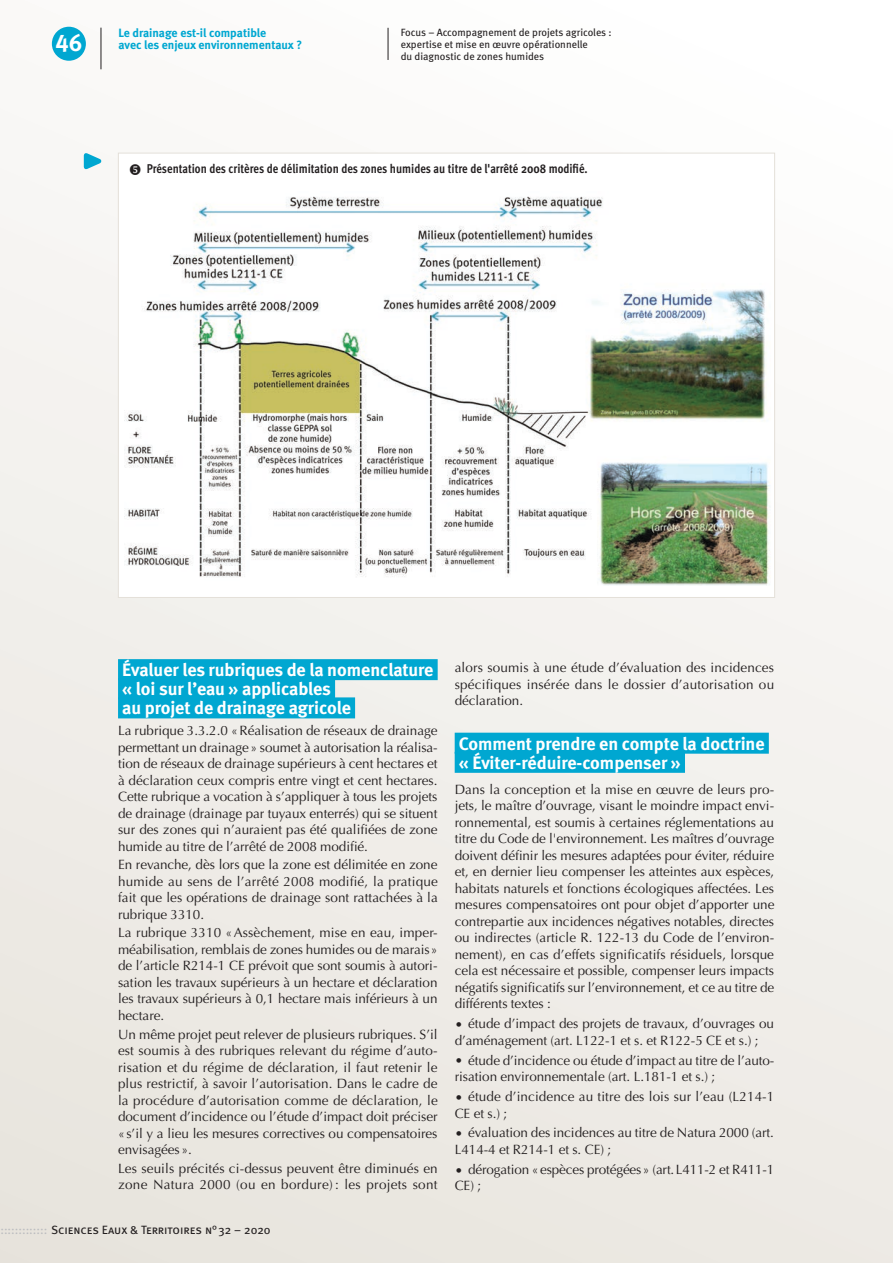
<style>
.page{position:relative;width:893px;height:1263px;background:#fff}
.page>*{position:absolute;margin:0;border:0;box-sizing:border-box;transform-origin:0 0}
.t1{font:24px "Meta Bold Caps Expert";color:#fff}
.H1_bleu{font:18px "Meta Bold LF";color:#fff}
.t2{font:13.5px/16.5px "Optima";letter-spacing:-.005em;color:#231f20;text-align:justify}
.titre_figure{font:700 12.75px "Meta Cond OT";color:#231f20}
.t3{font:700 12px "Meta";color:#00a7d1}
.t4{font:12px "Meta Book Caps";color:#231f20}
.roulette_article{font:10.5px/12px "Meta Book LF";color:#231f20}
.s1{color:#bcbdc0}
</style>
<div class="page">
<div style="left:0;top:0;width:893px;height:1263px;background:linear-gradient(to bottom,#fdfdfc,#e9e6e0)"></div>
<svg style="left:80px;top:148px;width:30px;height:25px"></svg>
<hr style="left:388px;top:28px;width:1px;height:32px;background:#231f20">
<svg style="left:892px;top:0;width:1px;height:1263px"></svg>
<div style="left:118px;top:659px;width:320px;height:21px;background:#00a7d1"></div>
<div style="left:118px;top:678px;width:217px;height:21px;background:#00a7d1"></div>
<div style="left:118px;top:697px;width:237px;height:21px;background:#00a7d1"></div>
<div style="left:118px;top:153px;width:657px;height:445px;background:#fff;border:1px solid #e4e0d9"></div>
<div style="left:455px;top:733px;width:314px;height:21px;background:#00a7d1"></div>
<div style="left:455px;top:752px;width:230px;height:21px;background:#00a7d1"></div>
<img style="left:125px;top:196px;width:645px;height:390px">
<div style="left:52px;top:27px;width:34px;height:34px;background:#00a7d1;border-radius:50%"></div>
<hr style="left:101px;top:28px;width:1px;height:41px;background:#231f20">
<p class="t3" style="left:118px;top:25px;width:149px">Le drainage est-il compatible</p>
<h1 class="t1" style="left:56px;top:28px;width:28px">46</h1>
<p class="t3" style="left:118px;top:37px;width:185px">avec les enjeux environnementaux ?</p>
<p class="roulette_article" style="left:401px;top:26px;width:212px">Focus – Accompagnement de projets agricoles :</p>
<p class="roulette_article" style="left:401px;top:38px;width:188px">expertise et mise en œuvre opérationnelle du diagnostic de zones humides</p>
<p class="titre_figure" style="left:147px;top:160px;width:443px">Présentation des critères de délimitation des zones humides au titre de l'arrêté 2008 modifié.</p>
<p class="H1_bleu" style="left:122px;top:659px;width:313px">Évaluer les rubriques de la nomenclature</p>
<p class="H1_bleu" style="left:122px;top:678px;width:210px">« loi sur l’eau » applicables</p>
<p class="H1_bleu" style="left:122px;top:697px;width:230px">au projet de drainage agricole</p>
<p class="t2" style="left:118px;top:722px;width:321px">La rubrique 3.3.2.0 «Réalisation de réseaux de drainage permettant un drainage» soumet à autorisation la réalisa&shy;tion de réseaux de drainage supérieurs à cent hectares et à déclaration ceux compris entre vingt et cent hectares.<br>Cette rubrique a vocation à s’appliquer à tous les projets de drainage (drainage par tuyaux enterrés) qui se situent sur des zones qui n’auraient pas été qualifiées de zone humide au titre de l’arrêté de 2008 modifié.</p>
<p class="t2" style="left:118px;top:857px;width:321px">En revanche, dès lors que la zone est délimitée en zone humide au sens de l’arrêté 2008 modifié, la pratique fait que les opérations de drainage sont rattachées à la rubrique 3310.</p>
<p class="t2" style="left:118px;top:925px;width:321px">La rubrique 3310 «Assèchement, mise en eau, imper&shy;méabilisation, remblais de zones humides ou de marais» de l’article R214-1 CE prévoit que sont soumis à autori&shy;sation les travaux supérieurs à un hectare et déclaration les travaux supérieurs à 0,1 hectare mais inférieurs à un hectare.</p>
<p class="t2" style="left:118px;top:1026px;width:321px">Un même projet peut relever de plusieurs rubriques. S’il est soumis à des rubriques relevant du régime d’auto&shy;risation et du régime de déclaration, il faut retenir le plus restrictif, à savoir l’autorisation. Dans le cadre de la procédure d’autorisation comme de déclaration, le document d’incidence ou l’étude d’impact doit préciser «s’il y a lieu les mesures correctives ou compensatoires envisagées».</p>
<p class="t2" style="left:118px;top:1160px;width:321px">Les seuils précités ci-dessus peuvent être diminués en zone Natura 2000 (ou en bordure) : les projets sont</p>
<p class="t4" style="left:0;top:1223px;width:272px"><span class="s1">:::::::::::::</span> Sciences Eaux &amp; Territoires n°32 – 2020</p>
<p class="t2" style="left:455px;top:659px;width:321px">alors soumis à une étude d’évaluation des incidences spécifiques insérée dans le dossier d’autorisation ou déclaration.</p>
<p class="H1_bleu" style="left:459px;top:733px;width:307px">Comment prendre en compte la doctrine</p>
<p class="H1_bleu" style="left:459px;top:752px;width:223px">« Éviter-réduire-compenser »</p>
<p class="t2" style="left:455px;top:781px;width:321px">Dans la conception et la mise en œuvre de leurs pro&shy;jets, le maître d’ouvrage, visant le moindre impact envi&shy;ronnemental, est soumis à certaines réglementations au titre du Code de l'environnement. Les maîtres d’ouvrage doivent définir les mesures adaptées pour éviter, réduire et, en dernier lieu compenser les atteintes aux espèces, habitats naturels et fonctions écologiques affectées. Les mesures compensatoires ont pour objet d’apporter une contrepartie aux incidences négatives notables, directes ou indirectes (article R. 122-13 du Code de l’environ&shy;nement), en cas d’effets significatifs résiduels, lorsque cela est nécessaire et possible, compenser leurs impacts négatifs significatifs sur l’environnement, et ce au titre de différents textes :</p>
<p class="t2" style="left:455px;top:1015px;width:321px">• étude d’impact des projets de travaux, d’ouvrages ou d’aménagement (art. L122-1 et s. et R122-5 CE et s.) ;</p>
<p class="t2" style="left:455px;top:1052px;width:321px">• étude d’incidence ou étude d’impact au titre de l’auto&shy;risation environnementale (art. L.181-1 et s.) ;</p>
<p class="t2" style="left:455px;top:1088px;width:321px">• étude d’incidence au titre des lois sur l’eau (L214-1<br>CE et s.) ;</p>
<p class="t2" style="left:455px;top:1125px;width:321px">• évaluation des incidences au titre de Natura 2000 (art.<br>L414-4 et R214-1 et s. CE) ;</p>
<p class="t2" style="left:455px;top:1161px;width:321px">• dérogation «espèces protégées» (art.L411-2 et R411-1<br>CE) ;</p>
</div>
